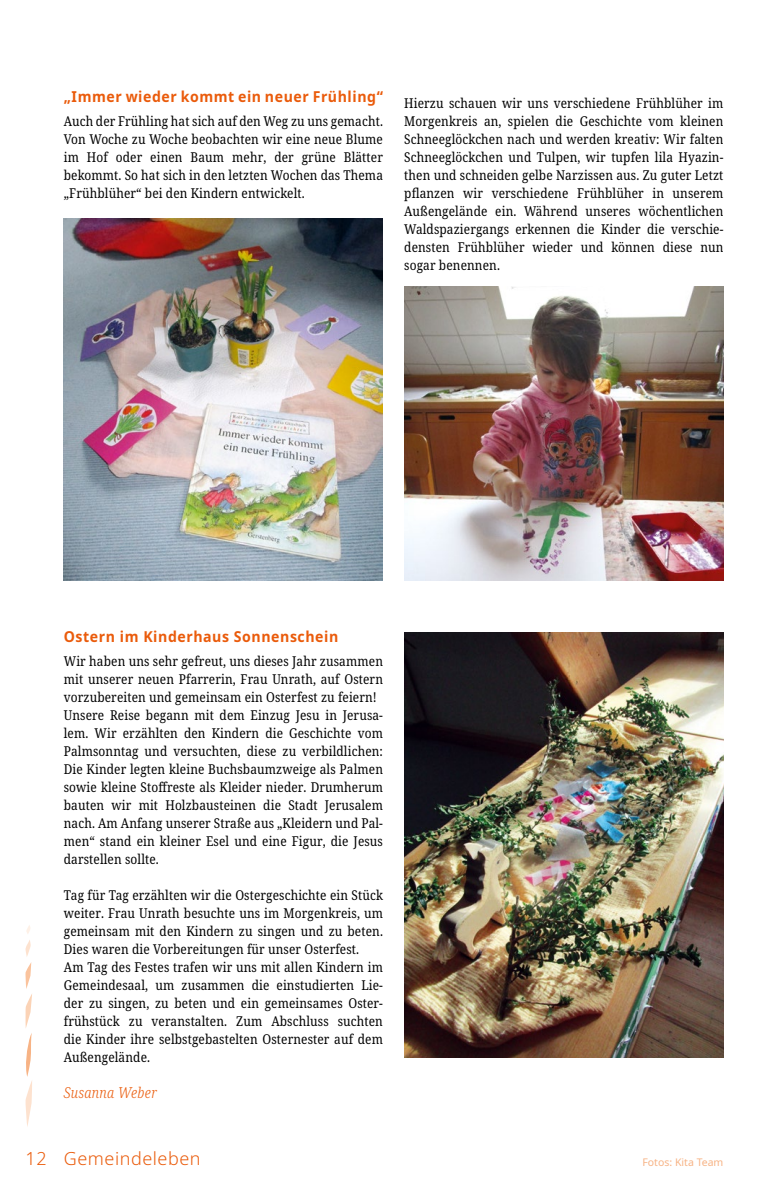
<style>
.page{position:relative;width:766px;height:1191px;background:#fff}
.page>*{position:absolute;margin:0;border:0;box-sizing:border-box;transform-origin:0 0}
.t1{font:300 18px "Noto Sans";letter-spacing:.03em;color:#ea5b0b}
.t2{font:700 15px "Noto Sans";letter-spacing:.04em;color:#ea5b0b;scale:.94 1}
.t3{font:italic 300 15px "Noto Serif";letter-spacing:.02em;color:#ea5b0b;scale:.88 1}
.t4{font:13.5px/18px "Noto Serif";letter-spacing:.01em;color:#000;scale:.88 1}
.t5{font:10.5px "Noto Sans";color:#f7b385}
</style>
<div class="page">
<img style="left:64px;top:219px;width:318px;height:361px">
<img style="left:404px;top:287px;width:319px;height:293px">
<img style="left:404px;top:632px;width:319px;height:425px">
<svg style="left:25px;top:925px;width:7px;height:202px"></svg>
<p class="t2" style="left:64px;top:86px;width:341px">„Immer wieder kommt ein neuer Frühling“</p>
<p class="t4" style="left:64px;top:113px;width:364px;text-align:justify">Auch der Frühling hat sich auf den Weg zu uns gemacht.<br>Von Woche zu Woche beobachten wir eine neue Blume im Hof oder einen Baum mehr, der grüne Blätter bekommt. So hat sich in den letzten Wochen das Thema „Frühblüher“ bei den Kindern entwickelt.</p>
<p class="t4" style="left:404px;top:95px;width:364px;text-align:justify">Hierzu schauen wir uns verschiedene Frühblüher im Morgenkreis an, spielen die Geschichte vom kleinen Schneeglöckchen nach und werden kreativ: Wir falten Schneeglöckchen und Tulpen, wir tupfen lila Hyazin&shy;then und schneiden gelbe Narzissen aus. Zu guter Letzt pflanzen wir verschiedene Frühblüher in unserem Außengelände ein. Während unseres wöchentlichen Waldspaziergangs erkennen die Kinder die verschie&shy;densten Frühblüher wieder und können diese nun sogar benennen.</p>
<p class="t2" style="left:64px;top:626px;width:293px">Ostern im Kinderhaus Sonnenschein</p>
<p class="t4" style="left:64px;top:653px;width:364px">Wir haben uns sehr gefreut, uns dieses Jahr zusammen mit unserer neuen Pfarrerin, Frau Unrath, auf Ostern vorzubereiten und gemeinsam ein Osterfest zu feiern!<br>Unsere Reise begann mit dem Einzug Jesu in Jerusa&shy;lem. Wir erzählten den Kindern die Geschichte vom Palmsonntag und versuchten, diese zu verbildlichen:<br>Die Kinder legten kleine Buchsbaumzweige als Palmen sowie kleine Stoffreste als Kleider nieder. Drumherum bauten wir mit Holzbausteinen die Stadt Jerusalem nach. Am Anfang unserer Straße aus „Kleidern und Pal&shy;men“ stand ein kleiner Esel und eine Figur, die Jesus darstellen sollte.</p>
<p class="t4" style="left:64px;top:887px;width:364px">Tag für Tag erzählten wir die Ostergeschichte ein Stück weiter. Frau Unrath besuchte uns im Morgenkreis, um gemeinsam mit den Kindern zu singen und zu beten.<br>Dies waren die Vorbereitungen für unser Osterfest.<br>Am Tag des Festes trafen wir uns mit allen Kindern im Gemeindesaal, um zusammen die einstudierten Lie&shy;der zu singen, zu beten und ein gemeinsames Oster&shy;frühstück zu veranstalten. Zum Abschluss suchten die Kinder ihre selbstgebastelten Osternester auf dem Außengelände.</p>
<p class="t3" style="left:64px;top:1082px;width:107px">Susanna Weber</p>
<h1 class="t1" style="left:26px;top:1146px;width:176px">12 Gemeindeleben</h1>
<p class="t5" style="left:642px;top:1154px;width:82px">Fotos: Kita Team</p>
</div>
